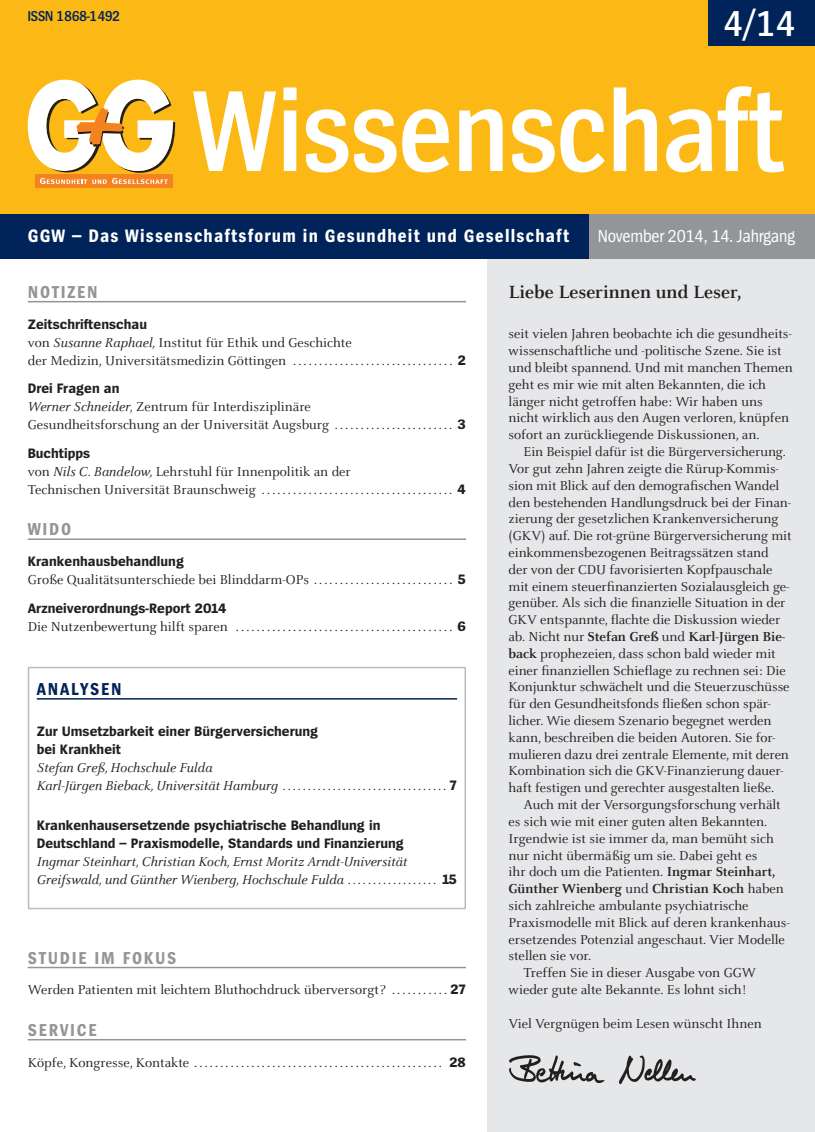
<style>
.page{position:relative;width:815px;height:1132px;background:#fff}
.page>*{position:absolute;margin:0;border:0;box-sizing:border-box;transform-origin:0 0}
.t1{font:600 120px "Spiegel Cd";color:#fff}
.t2{font:600 37.5px "Spiegel Cd";color:#fff}
.t3{font:700 19.5px "Celeste";color:#231f20}
.t4{font:700 18.75px "Spiegel Cd";letter-spacing:.065em;color:#fff}
.t5{font:700 18px "Spiegel Cd";letter-spacing:.1em;color:#939598}
.t6{font:18px "Spiegel Cd";letter-spacing:-.015em;color:#fff}
.t7{font:700 18px "Spiegel Cd";letter-spacing:.1em;color:#002359}
.t8{font:600 15px "Spiegel Cd";color:#002359}
.t9{font:14.25px/16.8px "Celeste";letter-spacing:-.005em;color:#231f20}
.t10{font:700 14.25px/18px "Spiegel";color:#231f20}
.t11{font:italic 14.25px/18px "Celeste";color:#231f20}
.t12{font:700 14.25px "Celeste";color:#231f20}
.s1{font-weight:700}
.s2{font-weight:400}
.s3{font-style:italic}
.s4{font-family:"Spiegel";font-weight:700}
.s5{font-family:"Spiegel";font-weight:700;font-style:normal}
</style>
<div class="page">
<div style="left:487px;top:256px;width:327px;height:875px;background:#e6e7e9"></div>
<div style="left:0;top:0;width:814px;height:218px;background:#fcb814"></div>
<div style="left:35px;top:174px;width:137px;height:13px;background:#f58220"></div>
<svg style="left:28px;top:80px;width:147px;height:104px"></svg>
<div style="left:708px;top:0;width:106px;height:46px;background:#002359"></div>
<div style="left:0;top:214px;width:593px;height:44px;background:#002359"></div>
<div style="left:589px;top:214px;width:225px;height:44px;background:#939598"></div>
<hr style="left:28px;top:301px;width:438px;height:1px;background:#939598">
<hr style="left:28px;top:538px;width:438px;height:2px;background:#939598">
<hr style="left:28px;top:966px;width:438px;height:2px;background:#939598">
<hr style="left:28px;top:1038px;width:438px;height:2px;background:#939598">
<img style="left:509px;top:1055px;width:187px;height:30px">
<hr style="left:37px;top:698px;width:420px;height:1px;background:#002359">
<div style="left:28px;top:666px;width:438px;height:243px;border:2px solid #bcbdc0"></div>
<p class="t8" style="left:28px;top:8px;width:93px">ISSN 1868-1492</p>
<h2 class="t2" style="left:724px;top:5px;width:73px">4/14</h2>
<h1 class="t1" style="left:191px;top:71px;width:596px">Wissenschaft</h1>
<h3 class="t4" style="left:28px;top:227px;width:543px">GGW – Das Wissenschaftsforum in Gesundheit und Gesellschaft</h3>
<p class="t6" style="left:598px;top:227px;width:199px">November 2014, 14. Jahrgang</p>
<h3 class="t3" style="left:508px;top:281px;width:234px">Liebe Leserinnen und Leser,</h3>
<p class="t9" style="left:508px;top:326px;width:285px">seit vielen Jahren beobachte ich die gesundheits&shy;wissenschaftliche und -politische Szene. Sie ist und bleibt spannend. Und mit manchen Themen geht es mir wie mit alten Bekannten, die ich länger nicht getroffen habe: Wir haben uns nicht wirklich aus den Augen verloren, knüpfen sofort an zurückliegende Diskussionen, an.</p>
<p class="t9" style="left:508px;top:443px;width:284px;text-indent:15px">Ein Beispiel dafür ist die Bürgerversicherung.<br>Vor gut zehn Jahren zeigte die Rürup-Kommis&shy;sion mit Blick auf den demografischen Wandel den bestehenden Handlungsdruck bei der Finan&shy;zierung der gesetzlichen Krankenversicherung (GKV) auf. Die rot-grüne Bürgerversicherung mit einkommensbezogenen Beitragssätzen stand<br>der von der CDU favorisierten Kopfpauschale mit einem steuerfinanzierten Sozialausgleich ge&shy;genüber. Als sich die finanzielle Situation in der GKV entspannte, flachte die Diskussion wieder ab. Nicht nur <span class="s1">Stefan Greß</span> und <span class="s1">Karl-Jürgen Bie&shy;back</span> prophezeien, dass schon bald wieder mit einer finanziellen Schieflage zu rechnen sei: Die Konjunktur schwächelt und die Steuerzuschüsse für den Gesundheitsfonds fließen schon spär&shy;licher. Wie diesem Szenario begegnet werden kann, beschreiben die beiden Autoren. Sie for&shy;mulieren dazu drei zentrale Elemente, mit deren Kombination sich die GKV-Finanzierung dauer&shy;haft festigen und gerechter ausgestalten ließe.</p>
<p class="t9" style="left:523px;top:796px;width:259px">Auch mit der Versorgungsforschung verhält</p>
<p class="t9" style="left:508px;top:813px;width:260px">es sich wie mit einer guten alten Bekannten.</p>
<p class="t9" style="left:508px;top:830px;width:267px">Irgendwie ist sie immer da, man bemüht sich</p>
<p class="t9" style="left:508px;top:847px;width:250px">nur nicht übermäßig um sie. Dabei geht es</p>
<p class="t9" style="left:508px;top:863px;width:268px">ihr doch um die Patienten. <span class="s1">Ingmar Steinhart,</span></p>
<p class="t12" style="left:508px;top:880px;width:277px">Günther Wienberg <span class="s2">und</span> Christian Koch <span class="s2">haben</span></p>
<p class="t9" style="left:508px;top:897px;width:241px">sich zahlreiche ambulante psychiatrische</p>
<p class="t9" style="left:508px;top:914px;width:283px">Praxismodelle mit Blick auf deren krankenhaus-</p>
<p class="t9" style="left:508px;top:931px;width:278px">ersetzendes Potenzial angeschaut. Vier Modelle</p>
<p class="t9" style="left:508px;top:947px;width:84px">stellen sie vor.</p>
<p class="t9" style="left:523px;top:964px;width:234px">Treffen Sie in dieser Ausgabe von GGW</p>
<p class="t9" style="left:508px;top:981px;width:239px">wieder gute alte Bekannte. Es lohnt sich!</p>
<p class="t9" style="left:508px;top:1015px;width:255px">Viel Vergnügen beim Lesen wünscht Ihnen</p>
<p class="t5" style="left:28px;top:283px;width:71px">NOTIZEN</p>
<p class="t10" style="left:28px;top:315px;width:121px">Zeitschriftenschau</p>
<p class="t9" style="left:28px;top:333px;width:439px;line-height:18px">von <span class="s3">Susanne Raphael,</span> Institut für Ethik und Geschichte<br>der Medizin, Universitätsmedizin Göttingen ............................... <span class="s4">2</span></p>
<p class="t10" style="left:28px;top:380px;width:93px">Drei Fragen an</p>
<p class="t9" style="left:28px;top:398px;width:439px;line-height:18px"><span class="s3">Werner Schneider,</span> Zentrum für Interdisziplinäre<br>Gesundheitsforschung an der Universität Augsburg ....................... <span class="s4">3</span></p>
<p class="t10" style="left:28px;top:444px;width:64px">Buchtipps</p>
<p class="t9" style="left:28px;top:463px;width:439px;line-height:18px">von <span class="s3">Nils C. Bandelow,</span> Lehrstuhl für Innenpolitik an der<br>Technischen Universität Braunschweig ..................................... <span class="s4">4</span></p>
<p class="t5" style="left:28px;top:520px;width:45px">WIDO</p>
<p class="t10" style="left:28px;top:552px;width:158px">Krankenhausbehandlung</p>
<p class="t9" style="left:28px;top:571px;width:439px">Große Qualitätsunterschiede bei Blinddarm-OPs ........................... <span class="s4">5</span></p>
<p class="t10" style="left:28px;top:599px;width:200px">Arzneiverordnungs-Report 2014</p>
<p class="t9" style="left:28px;top:618px;width:439px">Die Nutzenbewertung hilft sparen .......................................... <span class="s4">6</span></p>
<p class="t7" style="left:37px;top:679px;width:86px">ANALYSEN</p>
<p class="t10" style="left:37px;top:723px;width:283px">Zur Umsetzbarkeit einer Bürgerversicherung bei Krankheit</p>
<p class="t11" style="left:37px;top:759px;width:421px">Stefan Greß, Hochschule Fulda<br>Karl-Jürgen Bieback, Universität Hamburg .................................<span class="s5">7</span></p>
<p class="t10" style="left:37px;top:816px;width:368px">Krankenhausersetzende psychiatrische Behandlung in<br>Deutschland – Praxismodelle, Standards und Finanzierung</p>
<p class="t11" style="left:37px;top:852px;width:421px">Ingmar Steinhart, Christian Koch, Ernst Moritz Arndt-Universität<br>Greifswald, und Günther Wienberg, Hochschule Fulda .................. <span class="s5">15</span></p>
<p class="t5" style="left:28px;top:948px;width:150px">STUDIE IM FOKUS</p>
<p class="t9" style="left:28px;top:981px;width:439px">Werden Patienten mit leichtem Bluthochdruck überversorgt? ........... <span class="s4">27</span></p>
<p class="t5" style="left:28px;top:1020px;width:70px">SERVICE</p>
<p class="t9" style="left:28px;top:1053px;width:439px">Köpfe, Kongresse, Kontakte ................................................ <span class="s4">28</span></p>
</div>
